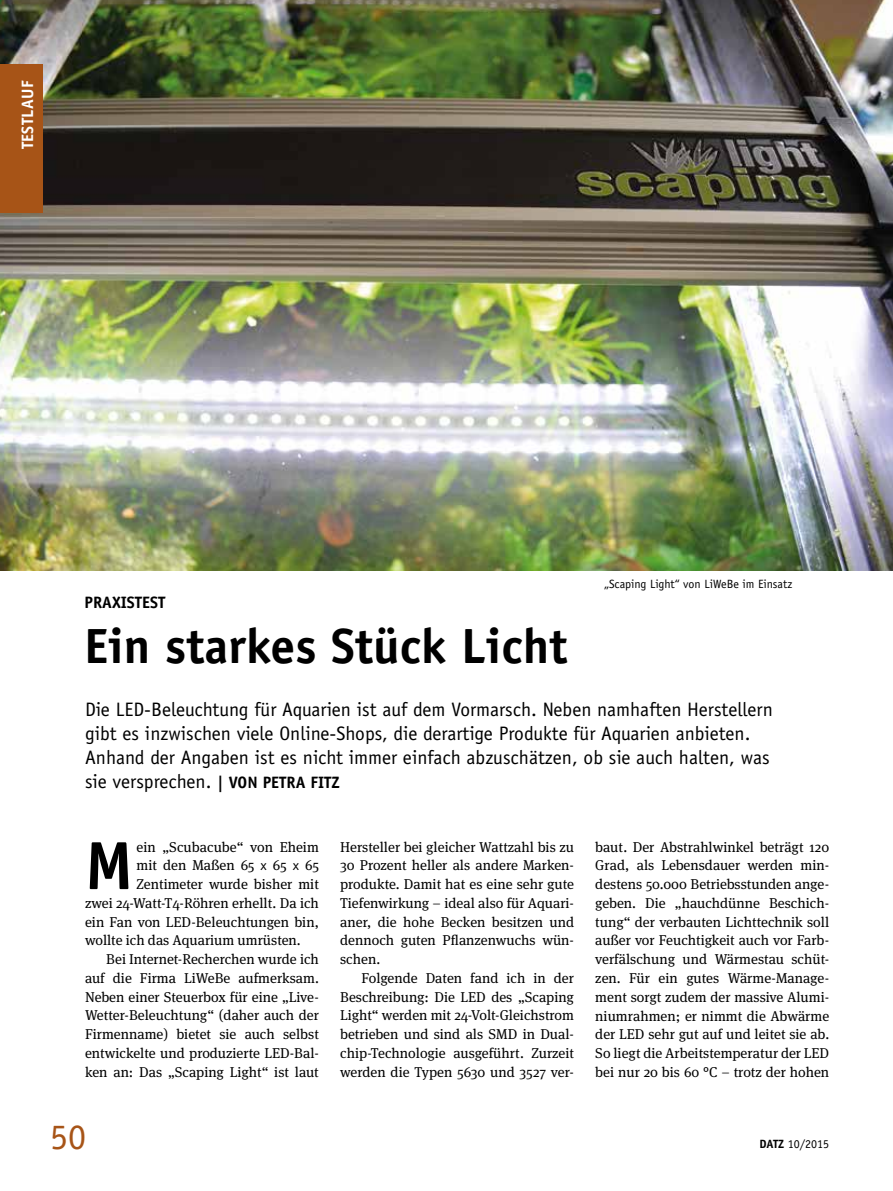
<style>
.page{position:relative;width:893px;height:1191px;background:#fff}
.page>*{position:absolute;margin:0;border:0;box-sizing:border-box;transform-origin:0 0}
.t1{font:700 68.25px "Officina Sans";color:#000}
.t2{font:700 49.5px "Officina Sans";color:#000}
.t3{font:36px "Officina Sans";color:#a75417}
.t4{font:19.5px/24px "Officina Sans";color:#000}
.t5{font:700 16.5px "Officina Sans";color:#000}
.t6{font:700 16.5px "Officina Sans";letter-spacing:.02em;color:#fff}
.t7{font:14.25px/18.8px "Meta Serif OT";color:#000;text-align:justify}
.t8{font:12px "Officina Sans";color:#000}
.s1{font-weight:700;font-size:16.5px}
.s2{font-family:"Officina Sans"}
.s3{font-weight:700}
</style>
<div class="page">
<img style="left:0;top:0;width:893px;height:570px">
<div style="left:0;top:64px;width:43px;height:149px;background:#a75417"></div>
<p class="t6" style="left:17px;top:149px;width:70px;rotate:-90deg">TESTLAUF</p>
<p class="t5" style="left:85px;top:592px;width:82px">PRAXISTEST</p>
<h2 class="t2" style="left:85px;top:615px;width:485px">Ein starkes Stück Licht</h2>
<p class="t8" style="left:604px;top:577px;width:190px">„Scaping Light“ von LiWeBe im Einsatz</p>
<p class="t4" style="left:85px;top:697px;width:689px">Die LED-Beleuchtung für Aquarien ist auf dem Vormarsch. Neben namhaften Herstellern gibt es inzwischen viele Online-Shops, die derartige Produkte für Aquarien anbieten.<br>Anhand der Angaben ist es nicht immer einfach abzuschätzen, ob sie auch halten, was sie versprechen. <span class="s1">| VON PETRA FITZ</span></p>
<h1 class="t1" style="left:85px;top:823px;width:50px">M</h1>
<p class="t7" style="left:137px;top:837px;width:184px">ein „Scubacube“ von Eheim</p>
<p class="t7" style="left:137px;top:856px;width:184px">mit den Maßen 65 <span class="s2">x</span> 65 <span class="s2">x</span> 65</p>
<p class="t7" style="left:137px;top:875px;width:184px">Zentimeter wurde bisher mit</p>
<p class="t7" style="left:85px;top:893px;width:235px">zwei 24-Watt-T4-Röhren erhellt. Da ich</p>
<p class="t7" style="left:85px;top:912px;width:235px">ein Fan von LED-Beleuchtungen bin,</p>
<p class="t7" style="left:85px;top:931px;width:217px">wollte ich das Aquarium umrüsten.</p>
<p class="t7" style="left:106px;top:950px;width:214px">Bei Internet-Recherchen wurde ich</p>
<p class="t7" style="left:85px;top:968px;width:235px">auf die Firma LiWeBe aufmerksam.</p>
<p class="t7" style="left:85px;top:987px;width:235px">Neben einer Steuerbox für eine „Live-</p>
<p class="t7" style="left:85px;top:1006px;width:235px">Wetter-Beleuchtung“ (daher auch der</p>
<p class="t7" style="left:85px;top:1025px;width:235px">Firmenname) bietet sie auch selbst</p>
<p class="t7" style="left:85px;top:1043px;width:235px">entwickelte und produzierte LED-Bal-</p>
<p class="t7" style="left:85px;top:1062px;width:235px">ken an: Das „Scaping Light“ ist laut</p>
<h3 class="t3" style="left:50px;top:1115px;width:37px">50</h3>
<p class="t7" style="left:340px;top:837px;width:235px">Hersteller bei gleicher Wattzahl bis zu 30 Prozent heller als andere Marken&shy;produkte. Damit hat es eine sehr gute Tiefenwirkung – ideal also für Aquari&shy;aner, die hohe Becken besitzen und dennoch guten Pflanzenwuchs wün&shy;schen.</p>
<p class="t7" style="left:340px;top:969px;width:235px;text-indent:21px">Folgende Daten fand ich in der Beschreibung: Die LED des „Scaping Light“ werden mit 24-Volt-Gleichstrom betrieben und sind als SMD in Dual&shy;chip-Technologie ausgeführt. Zurzeit werden die Typen 5630 und 3527 ver-</p>
<p class="t7" style="left:595px;top:837px;width:235px">baut. Der Abstrahlwinkel beträgt 120<br>Grad, als Lebensdauer werden min&shy;destens 50.000 Betriebsstunden ange&shy;geben. Die „hauchdünne Beschich&shy;tung“ der verbauten Lichttechnik soll außer vor Feuchtigkeit auch vor Farb&shy;verfälschung und Wärmestau schüt&shy;zen. Für ein gutes Wärme-Manage&shy;ment sorgt zudem der massive Alumi&shy;niumrahmen; er nimmt die Abwärme der LED sehr gut auf und leitet sie ab.<br>So liegt die Arbeitstemperatur der LED bei nur 20 bis 60 °C – trotz der hohen</p>
<p class="t8" style="left:760px;top:1137px;width:71px"><span class="s3">DATZ</span> 10/2015</p>
</div>
